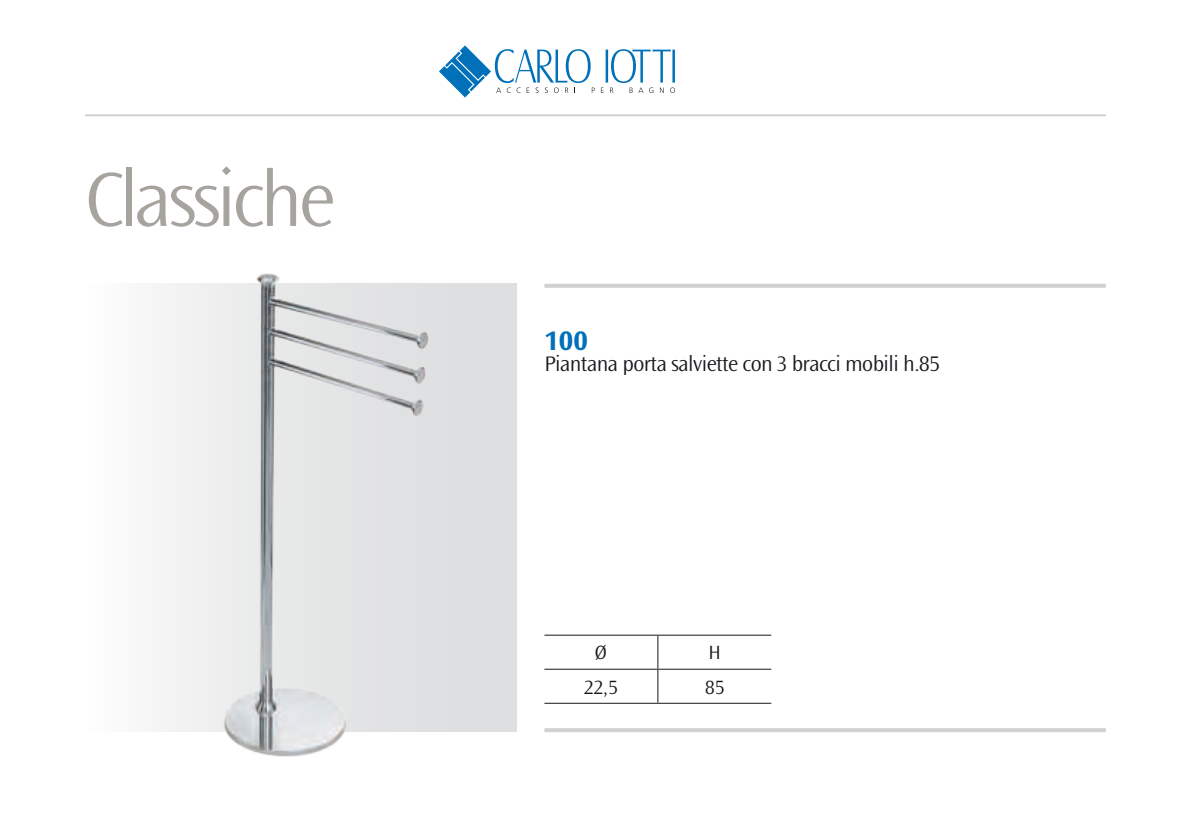
<style>
.page{position:relative;width:1191px;height:840px;background:#fff}
.page>*{position:absolute;margin:0;border:0;box-sizing:border-box;transform-origin:0 0}
.t1{font:300 80px "Ocean Sans Std";letter-spacing:-.05em;color:#a7a39f}
.t2{font:700 28px "Ocean Sans Std";color:#0071b9}
.t3{font:300 22px "Ocean Sans Std";letter-spacing:-.025em;color:#1a171c}
.t4{font:300 20px "Ocean Sans Std";color:#1a171c}
</style>
<div class="page">
<svg style="left:160px;top:283px;width:356px;height:448px;fill:#dedfe0"></svg>
<svg style="left:544px;top:283px;width:562px;height:4px;fill:#d0d1d2"></svg>
<hr style="left:544px;top:728px;width:562px;height:3px;background:#d0d1d2">
<hr style="left:85px;top:114px;width:1021px;height:2px;background:#d0d1d2">
<svg style="left:439px;top:45px;width:156px;height:52px"></svg>
<svg style="left:601px;top:49px;width:74px;height:44px"></svg>
<hr style="left:544px;top:634px;width:114px;height:1px;background:#1a171c">
<hr style="left:658px;top:634px;width:113px;height:1px;background:#1a171c">
<hr style="left:544px;top:668px;width:114px;height:1px;background:#1a171c">
<hr style="left:658px;top:668px;width:113px;height:1px;background:#1a171c">
<hr style="left:544px;top:702px;width:114px;height:1px;background:#1a171c">
<hr style="left:658px;top:702px;width:113px;height:1px;background:#1a171c">
<hr style="left:657px;top:635px;width:1px;height:33px;background:#1a171c">
<hr style="left:657px;top:669px;width:1px;height:33px;background:#1a171c">
<img style="left:209px;top:273px;width:233px;height:484px">
<h1 class="t1" style="left:85px;top:155px;width:252px">Classiche</h1>
<p class="t2" style="left:544px;top:324px;width:45px">100</p>
<p class="t3" style="left:544px;top:351px;width:396px">Piantana porta salviette con 3 bracci mobili h.85</p>
<p class="t4" style="left:595px;top:641px;width:14px">Ø</p>
<p class="t4" style="left:708px;top:641px;width:14px">H</p>
<p class="t4" style="left:584px;top:675px;width:35px">22,5</p>
<p class="t4" style="left:705px;top:675px;width:21px">85</p>
</div>
